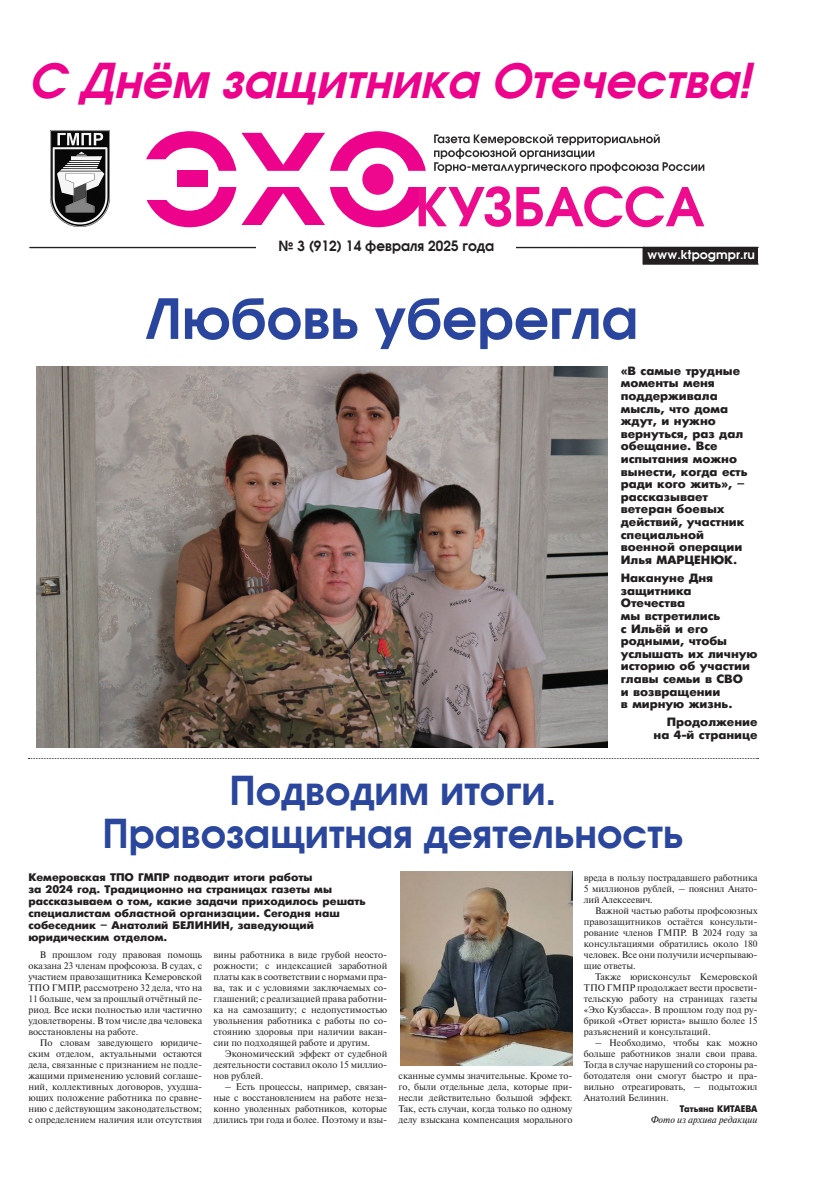
<style>
.page{position:relative;width:820px;height:1191px;background:#fff}
.page>*{position:absolute;margin:0;border:0;box-sizing:border-box;transform-origin:0 0}
.t1{font:700 55px "Avangard TM";color:#2a459d}
.t2{font:italic 700 47px "Avangard TM";color:#ed028c}
.t3{font:700 39px/43px "Avangard TM";color:#2a469d;text-align:center}
.t4{font:700 14px "Avangard TM";color:#231f20}
.t5{font:700 12px/12.6px "Futuris";color:#231f20}
.t6{font:700 12px "Avangard TM";color:#fff}
.t7{font:700 11px/12px "Futuris";color:#231f20}
.t8{font:italic 9.7px "Newton C";color:#231f20}
.t9{font:9.5px/11px "Newton C";color:#231f20;text-align:justify}
.t10{font:700 9.5px "Futuris";color:#231f20;scale:.9 1}
</style>
<div class="page">
<div style="left:28px;top:246px;width:730px;height:3px;background:#231f20;border:1px solid #fff"></div>
<img style="left:50px;top:130px;width:60px;height:97px">
<div style="left:257px;top:237px;width:258px;height:14px;background:#fff"></div>
<div style="left:642px;top:247px;width:116px;height:18px;background:#231f20"></div>
<div style="left:177px;top:171px;width:31px;height:16px;background:#ed028c"></div>
<svg style="left:146px;top:131px;width:279px;height:40px"></svg>
<svg style="left:146px;top:186px;width:558px;height:41px"></svg>
<svg style="left:434px;top:134px;width:270px;height:39px"></svg>
<div style="left:362px;top:164px;width:31px;height:31px;background:#ed088d;border-radius:50%"></div>
<img style="left:37px;top:366px;width:570px;height:381px">
<svg style="left:28px;top:758px;width:730px;height:1px"></svg>
<img style="left:400px;top:871px;width:172px;height:194px">
<h2 class="t2" style="left:31px;top:46px;width:724px">С Днём защитника Отечества!</h2>
<h3 class="t4" style="left:278px;top:236px;width:217px">№ 3 (912) 14 февраля 2025 года</h3>
<p class="t6" style="left:647px;top:245px;width:109px">www.ktpogmpr.ru</p>
<h1 class="t1" style="left:146px;top:279px;width:494px">Любовь уберегла</h1>
<p class="t5" style="left:620px;top:364px;width:128px">«В самые трудные моменты меня поддерживала мысль, что дома ждут, и нужно вернуться, раз дал обещание. Все испытания можно вынести, когда есть ради кого жить», – рассказывает ветеран боевых действий, участник специальной военной операции<br>Илья МАРЦЕНЮК.</p>
<p class="t5" style="left:620px;top:572px;width:138px">Накануне Дня защитника<br>Отечества<br>мы встретились<br>с Ильёй и его родными, чтобы услышать их личную историю об участии главы семьи в СВО<br>и возвращении<br>в мирную жизнь.</p>
<p class="t5" style="left:653px;top:716px;width:105px;text-align:right">Продолжение на 4-й странице</p>
<h3 class="t3" style="left:102px;top:767px;width:582px">Подводим итоги.<br>Правозащитная деятельность</h3>
<p class="t7" style="left:28px;top:871px;width:339px">Кемеровская ТПО ГМПР подводит итоги работы<br>за 2024 год. Традиционно на страницах газеты мы рассказываем о том, какие задачи приходилось решать специалистам областной организации. Сегодня наш собеседник – Анатолий БЕЛИНИН, заведующий юридическим отделом.</p>
<p class="t9" style="left:28px;top:948px;width:175px;text-indent:11px">В прошлом году правовая помощь оказана 23 членам профсоюза. В судах, с участием правозащитника Кемеровской ТПО ГМПР, рассмотрено 32 дела, что на 11 больше, чем за прошлый отчётный пе&shy;риод. Все иски полностью или частично удовлетворены. В том числе два человека восстановлены на работе.</p>
<p class="t9" style="left:28px;top:1036px;width:175px;text-indent:11px">По словам заведующего юридиче&shy;ским отделом, актуальными остаются дела, связанные с признанием не подле&shy;жащими применению условий соглаше&shy;ний, коллективных договоров, ухудша&shy;ющих положение работника по сравне&shy;нию с действующим законодательством; с определением наличия или отсутствия</p>
<p class="t9" style="left:213px;top:948px;width:175px">вины работника в виде грубой неосто&shy;рожности; с индексацией заработной платы как в соответствии с нормами пра&shy;ва, так и с условиями заключаемых со&shy;глашений; с реализацией права работни&shy;ка на самозащиту; с недопустимостью увольнения работника с работы по со&shy;стоянию здоровья при наличии вакан&shy;сии по подходящей работе и другим.</p>
<p class="t9" style="left:213px;top:1047px;width:175px;text-indent:11px">Экономический эффект от судебной деятельности составил около 15 миллио&shy;нов рублей.</p>
<p class="t9" style="left:213px;top:1080px;width:175px;text-indent:11px">– Есть процессы, например, связан&shy;ные с восстановлением на работе неза&shy;конно уволенных работников, которые длились три года и более. Поэтому и взы-</p>
<p class="t9" style="left:398px;top:1069px;width:175px">сканные суммы значительные. Кроме то&shy;го, были отдельные дела, которые при&shy;несли действительно большой эффект.<br>Так, есть случаи, когда только по одному делу взыскана компенсация морального</p>
<p class="t9" style="left:583px;top:871px;width:175px">вреда в пользу пострадавшего работника 5 миллионов рублей, – пояснил Анато&shy;лий Алексеевич.</p>
<p class="t9" style="left:583px;top:904px;width:175px;text-indent:11px">Важной частью работы профсоюзных правозащитников остаётся консульти&shy;рование членов ГМПР. В 2024 году за консультациями обратились около 180 человек. Все они получили исчерпываю&shy;щие ответы.</p>
<p class="t9" style="left:583px;top:970px;width:175px;text-indent:11px">Также юрисконсульт Кемеровской ТПО ГМПР продолжает вести просвети&shy;тельскую работу на страницах газеты «Эхо Кузбасса». В прошлом году под ру&shy;брикой «Ответ юриста» вышло более 15 разъяснений и консультаций.</p>
<p class="t9" style="left:583px;top:1036px;width:175px;text-indent:11px">– Необходимо, чтобы как можно больше работников знали свои права.<br>Тогда в случае нарушений со стороны ра&shy;ботодателя они смогут быстро и пра&shy;вильно отреагировать, – подытожил Анатолий Белинин.</p>
<p class="t10" style="left:679px;top:1103px;width:88px">Татьяна КИТАЕВА</p>
<p class="t8" style="left:650px;top:1114px;width:108px">Фото из архива редакции</p>
</div>
